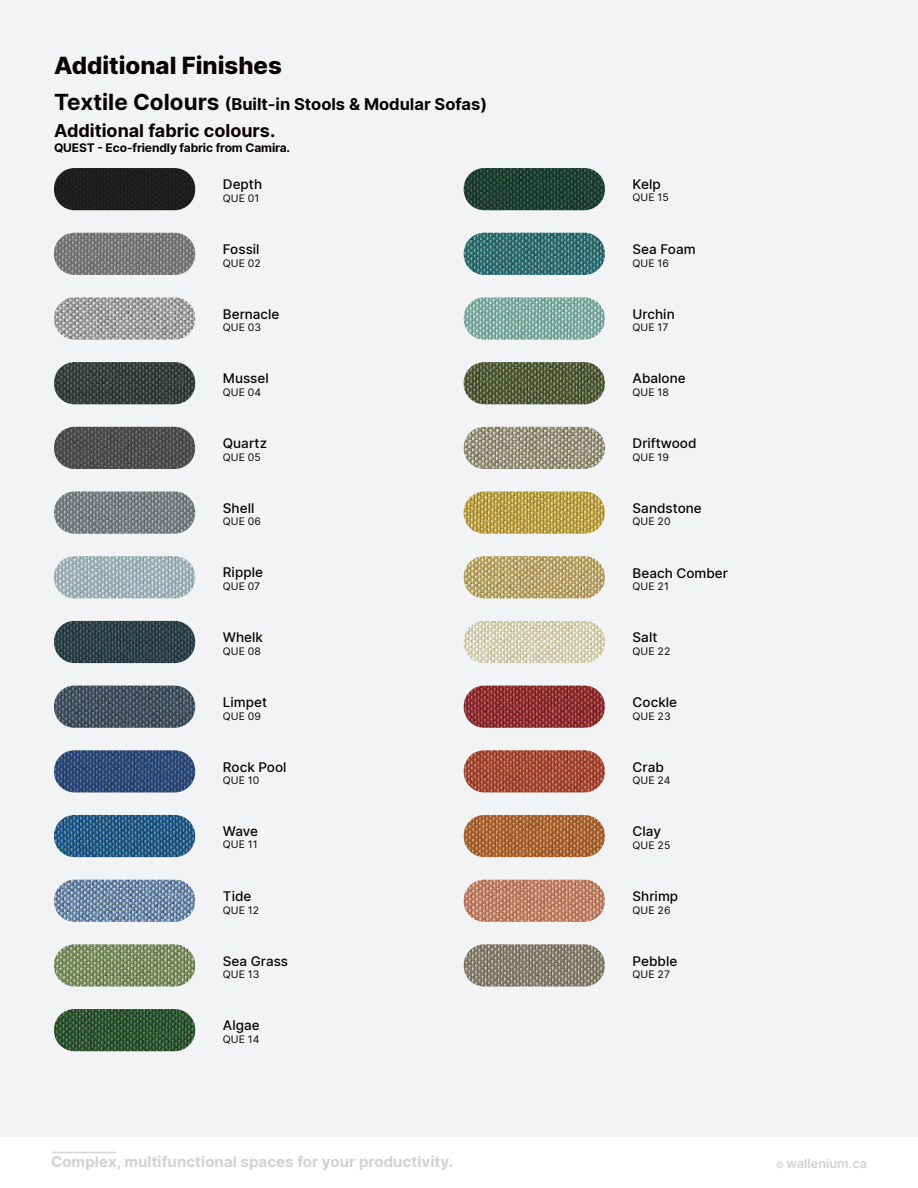
<style>
.page{position:relative;width:918px;height:1188px;background:#fff}
.page>*{position:absolute;margin:0;border:0;box-sizing:border-box;transform-origin:0 0}
.t1{font:800 24px "Inter";color:#080302}
.t2{font:700 18px "Inter";color:#080302}
.t3{font:700 16.5px "Inter";color:#080302}
.t4{font:700 15px "Inter";letter-spacing:.005em;color:#d1d2d4}
.t5{font:500 13.5px "Inter";color:#080302}
.t6{font:600 12.75px "Inter";color:#d1d2d4}
.t7{font:700 12px "Inter";letter-spacing:-.01em;color:#080302}
.t8{font:10.5px "Inter";color:#080302}
.s1{font-size:22.5px}
.s2{font-weight:400;font-size:9px}
</style>
<div class="page">
<div style="left:0;top:0;width:918px;height:1137px;background:#f2f3f4"></div>
<hr style="left:52px;top:1152px;width:64px;height:1px;background:#d1d2d4">
<img style="left:464px;top:750px;width:141px;height:42px">
<img style="left:464px;top:297px;width:141px;height:43px">
<img style="left:54px;top:621px;width:141px;height:42px">
<img style="left:54px;top:362px;width:141px;height:42px">
<img style="left:464px;top:621px;width:141px;height:42px">
<img style="left:54px;top:944px;width:141px;height:43px">
<img style="left:464px;top:168px;width:141px;height:42px">
<img style="left:54px;top:491px;width:141px;height:43px">
<img style="left:54px;top:233px;width:141px;height:42px">
<img style="left:464px;top:880px;width:141px;height:42px">
<img style="left:464px;top:427px;width:141px;height:42px">
<img style="left:54px;top:750px;width:141px;height:42px">
<img style="left:464px;top:944px;width:141px;height:43px">
<img style="left:464px;top:491px;width:141px;height:43px">
<img style="left:54px;top:815px;width:141px;height:42px">
<img style="left:464px;top:686px;width:141px;height:42px">
<img style="left:464px;top:233px;width:141px;height:42px">
<img style="left:54px;top:556px;width:141px;height:42px">
<img style="left:54px;top:297px;width:141px;height:43px">
<img style="left:464px;top:556px;width:141px;height:42px">
<img style="left:54px;top:880px;width:141px;height:42px">
<img style="left:54px;top:1009px;width:141px;height:42px">
<img style="left:54px;top:427px;width:141px;height:42px">
<img style="left:54px;top:168px;width:141px;height:42px">
<img style="left:464px;top:815px;width:141px;height:42px">
<img style="left:464px;top:362px;width:141px;height:42px">
<img style="left:54px;top:686px;width:141px;height:42px">
<p class="t1" style="left:54px;top:48px;width:229px">Additional Finishes</p>
<p class="t3" style="left:54px;top:92px;width:435px"><span class="s1">Textile Colours</span> (Built-in Stools &amp; Modular Sofas)</p>
<p class="t2" style="left:54px;top:117px;width:223px">Additional fabric colours.</p>
<p class="t7" style="left:54px;top:139px;width:238px">QUEST - Eco-friendly fabric from Camira.</p>
<p class="t5" style="left:223px;top:175px;width:41px">Depth</p>
<p class="t8" style="left:223px;top:191px;width:38px">QUE 01</p>
<p class="t5" style="left:633px;top:174px;width:30px">Kelp</p>
<p class="t8" style="left:633px;top:190px;width:38px">QUE 15</p>
<p class="t5" style="left:223px;top:239px;width:38px">Fossil</p>
<p class="t8" style="left:223px;top:255px;width:39px">QUE 02</p>
<p class="t5" style="left:633px;top:239px;width:64px">Sea Foam</p>
<p class="t8" style="left:633px;top:255px;width:38px">QUE 16</p>
<p class="t5" style="left:223px;top:304px;width:58px">Bernacle</p>
<p class="t8" style="left:223px;top:320px;width:40px">QUE 03</p>
<p class="t5" style="left:633px;top:304px;width:44px">Urchin</p>
<p class="t8" style="left:633px;top:320px;width:37px">QUE 17</p>
<p class="t5" style="left:223px;top:369px;width:47px">Mussel</p>
<p class="t8" style="left:223px;top:385px;width:40px">QUE 04</p>
<p class="t5" style="left:633px;top:369px;width:55px">Abalone</p>
<p class="t8" style="left:633px;top:385px;width:38px">QUE 18</p>
<p class="t5" style="left:223px;top:433px;width:46px">Quartz</p>
<p class="t8" style="left:223px;top:449px;width:39px">QUE 05</p>
<p class="t5" style="left:633px;top:433px;width:65px">Driftwood</p>
<p class="t8" style="left:633px;top:449px;width:38px">QUE 19</p>
<p class="t5" style="left:223px;top:498px;width:33px">Shell</p>
<p class="t8" style="left:223px;top:514px;width:40px">QUE 06</p>
<p class="t5" style="left:633px;top:498px;width:71px">Sandstone</p>
<p class="t8" style="left:633px;top:514px;width:39px">QUE 20</p>
<p class="t5" style="left:223px;top:562px;width:42px">Ripple</p>
<p class="t8" style="left:223px;top:578px;width:39px">QUE 07</p>
<p class="t5" style="left:633px;top:563px;width:97px">Beach Comber</p>
<p class="t8" style="left:633px;top:579px;width:38px">QUE 21</p>
<p class="t5" style="left:223px;top:627px;width:42px">Whelk</p>
<p class="t8" style="left:223px;top:643px;width:40px">QUE 08</p>
<p class="t5" style="left:633px;top:627px;width:26px">Salt</p>
<p class="t8" style="left:633px;top:643px;width:39px">QUE 22</p>
<p class="t5" style="left:223px;top:692px;width:46px">Limpet</p>
<p class="t8" style="left:223px;top:708px;width:40px">QUE 09</p>
<p class="t5" style="left:633px;top:692px;width:46px">Cockle</p>
<p class="t8" style="left:633px;top:708px;width:40px">QUE 23</p>
<p class="t5" style="left:223px;top:757px;width:65px">Rock Pool</p>
<p class="t8" style="left:223px;top:773px;width:38px">QUE 10</p>
<p class="t5" style="left:633px;top:757px;width:33px">Crab</p>
<p class="t8" style="left:633px;top:773px;width:39px">QUE 24</p>
<p class="t5" style="left:223px;top:821px;width:37px">Wave</p>
<p class="t8" style="left:223px;top:837px;width:36px">QUE 11</p>
<p class="t5" style="left:633px;top:822px;width:30px">Clay</p>
<p class="t8" style="left:633px;top:837px;width:39px">QUE 25</p>
<p class="t5" style="left:223px;top:886px;width:30px">Tide</p>
<p class="t8" style="left:223px;top:902px;width:38px">QUE 12</p>
<p class="t5" style="left:633px;top:886px;width:47px">Shrimp</p>
<p class="t8" style="left:633px;top:902px;width:39px">QUE 26</p>
<p class="t5" style="left:223px;top:951px;width:67px">Sea Grass</p>
<p class="t8" style="left:223px;top:967px;width:38px">QUE 13</p>
<p class="t5" style="left:633px;top:951px;width:46px">Pebble</p>
<p class="t8" style="left:633px;top:967px;width:39px">QUE 27</p>
<p class="t5" style="left:223px;top:1016px;width:38px">Algae</p>
<p class="t8" style="left:223px;top:1032px;width:38px">QUE 14</p>
<p class="t4" style="left:51px;top:1151px;width:404px">Complex, multifunctional spaces for your productivity.</p>
<p class="t6" style="left:776px;top:1154px;width:93px"><span class="s2">©</span> wallenium.ca</p>
</div>
